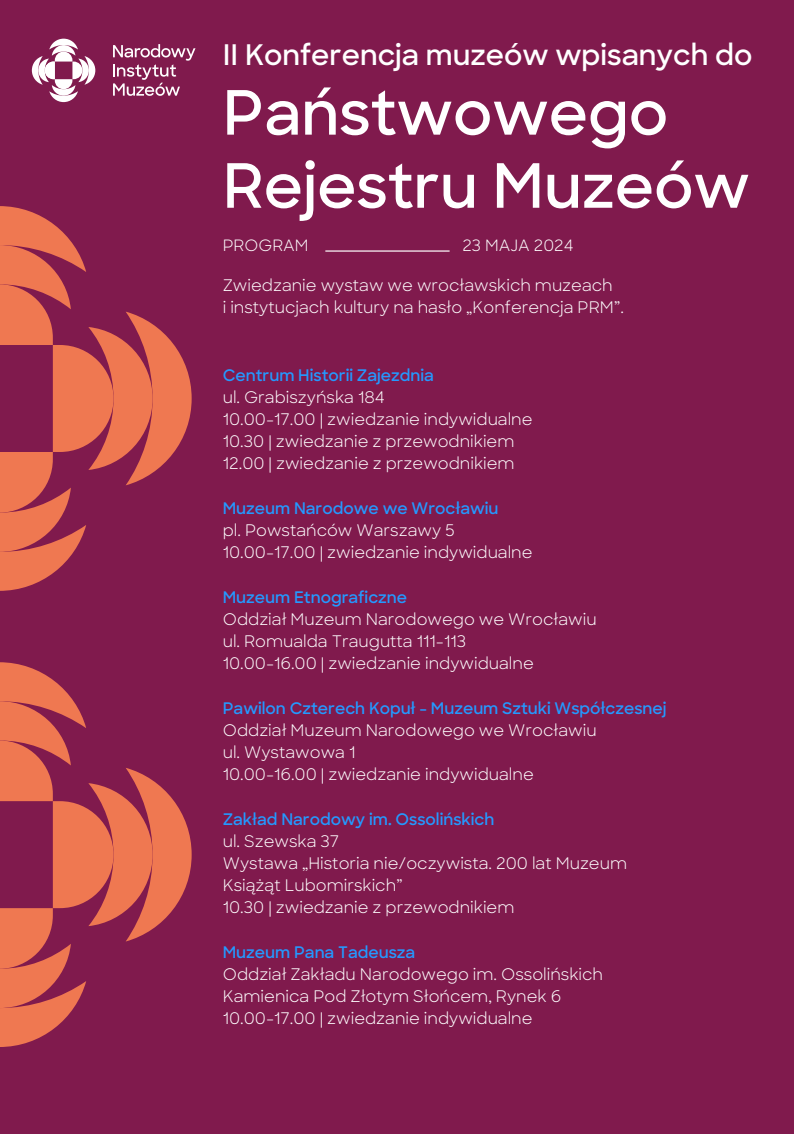
<style>
.page{position:relative;width:794px;height:1134px;background:#801a4d}
.page>*{position:absolute;margin:0;border:0;box-sizing:border-box;transform-origin:0 0}
.t1{font:600 61.04px/73.1px "Sharp Sans";color:#fff}
.t2{font:600 28.4px "Sharp Sans";color:#fff}
.t3{font:16px/22.2px "Sharp Sans";color:#fff}
.t4{font:600 16px "Sharp Sans";color:#2499ff}
.t5{font:15.64px "Sharp Sans";color:#fff}
</style>
<div class="page">
<svg style="left:32px;top:39px;width:63px;height:63px"></svg>
<svg style="left:113px;top:44px;width:58px;height:14px"></svg>
<svg style="left:113px;top:64px;width:67px;height:32px"></svg>
<hr style="left:325px;top:250px;width:124px;height:2px;background:#fff">
<div style="left:0;top:452px;width:53px;height:61px;background:#ef7851"></div>
<svg style="left:0;top:206px;width:86px;height:66px;fill:#ef7851"></svg>
<svg style="left:0;top:525px;width:86px;height:66px;fill:#ef7851"></svg>
<svg style="left:0;top:245px;width:71px;height:64px;fill:#ef7851"></svg>
<svg style="left:0;top:487px;width:71px;height:65px;fill:#ef7851"></svg>
<svg style="left:53px;top:312px;width:139px;height:173px"></svg>
<div style="left:0;top:284px;width:53px;height:61px;background:#ef7851"></div>
<div style="left:0;top:908px;width:53px;height:61px;background:#ef7851"></div>
<svg style="left:0;top:662px;width:86px;height:66px;fill:#ef7851"></svg>
<svg style="left:0;top:981px;width:86px;height:66px;fill:#ef7851"></svg>
<svg style="left:0;top:701px;width:71px;height:65px;fill:#ef7851"></svg>
<svg style="left:0;top:943px;width:71px;height:65px;fill:#ef7851"></svg>
<svg style="left:53px;top:768px;width:139px;height:174px"></svg>
<div style="left:0;top:741px;width:53px;height:60px;background:#ef7851"></div>
<h2 class="t2" style="left:223px;top:43px;width:531px">II Konferencja muzeów wpisanych do</h2>
<h1 class="t1" style="left:223px;top:83px;width:528px">Państwowego<br>Rejestru Muzeów</h1>
<h3 class="t5" style="left:223px;top:239px;width:87px">PROGRAM</h3>
<h3 class="t5" style="left:462px;top:239px;width:112px">23 MAJA 2024</h3>
<p class="t3" style="left:223px;top:276px;width:391px">Zwiedzanie wystaw we wrocławskich muzeach</p>
<p class="t3" style="left:223px;top:298px;width:403px">i instytucjach kultury na hasło „Konferencja PRM”.</p>
<p class="t4" style="left:223px;top:369px;width:213px">Centrum Historii Zajezdnia</p>
<p class="t3" style="left:223px;top:388px;width:163px">ul. Grabiszyńska 184</p>
<p class="t3" style="left:223px;top:410px;width:311px">10.00-17.00 | zwiedzanie indywidualne</p>
<p class="t3" style="left:223px;top:432px;width:293px">10.30 | zwiedzanie z przewodnikiem</p>
<p class="t3" style="left:223px;top:454px;width:293px">12.00 | zwiedzanie z przewodnikiem</p>
<p class="t4" style="left:223px;top:502px;width:277px">Muzeum Narodowe we Wrocławiu</p>
<p class="t3" style="left:223px;top:521px;width:234px">pl. Powstańców Warszawy 5</p>
<p class="t3" style="left:223px;top:543px;width:311px">10.00-17.00 | zwiedzanie indywidualne</p>
<p class="t4" style="left:223px;top:591px;width:186px">Muzeum Etnograficzne</p>
<p class="t3" style="left:223px;top:610px;width:375px">Oddział Muzeum Narodowego we Wrocławiu</p>
<p class="t3" style="left:223px;top:632px;width:245px">ul. Romualda Traugutta 111-113</p>
<p class="t3" style="left:223px;top:654px;width:312px">10.00-16.00 | zwiedzanie indywidualne</p>
<p class="t4" style="left:223px;top:702px;width:445px">Pawilon Czterech Kopuł - Muzeum Sztuki Współczesnej</p>
<p class="t3" style="left:223px;top:721px;width:375px">Oddział Muzeum Narodowego we Wrocławiu</p>
<p class="t3" style="left:223px;top:743px;width:134px">ul. Wystawowa 1</p>
<p class="t3" style="left:223px;top:765px;width:312px">10.00-16.00 | zwiedzanie indywidualne</p>
<p class="t4" style="left:223px;top:813px;width:273px">Zakład Narodowy im. Ossolińskich</p>
<p class="t3" style="left:223px;top:832px;width:118px">ul. Szewska 37</p>
<p class="t3" style="left:223px;top:854px;width:406px">Wystawa „Historia nie/oczywista. 200 lat Muzeum<br>Książąt Lubomirskich”</p>
<p class="t3" style="left:223px;top:898px;width:293px">10.30 | zwiedzanie z przewodnikiem</p>
<p class="t4" style="left:223px;top:946px;width:194px">Muzeum Pana Tadeusza</p>
<p class="t3" style="left:223px;top:965px;width:382px">Oddział Zakładu Narodowego im. Ossolińskich</p>
<p class="t3" style="left:223px;top:987px;width:340px">Kamienica Pod Złotym Słońcem, Rynek 6</p>
<p class="t3" style="left:223px;top:1009px;width:311px">10.00-17.00 | zwiedzanie indywidualne</p>
</div>
